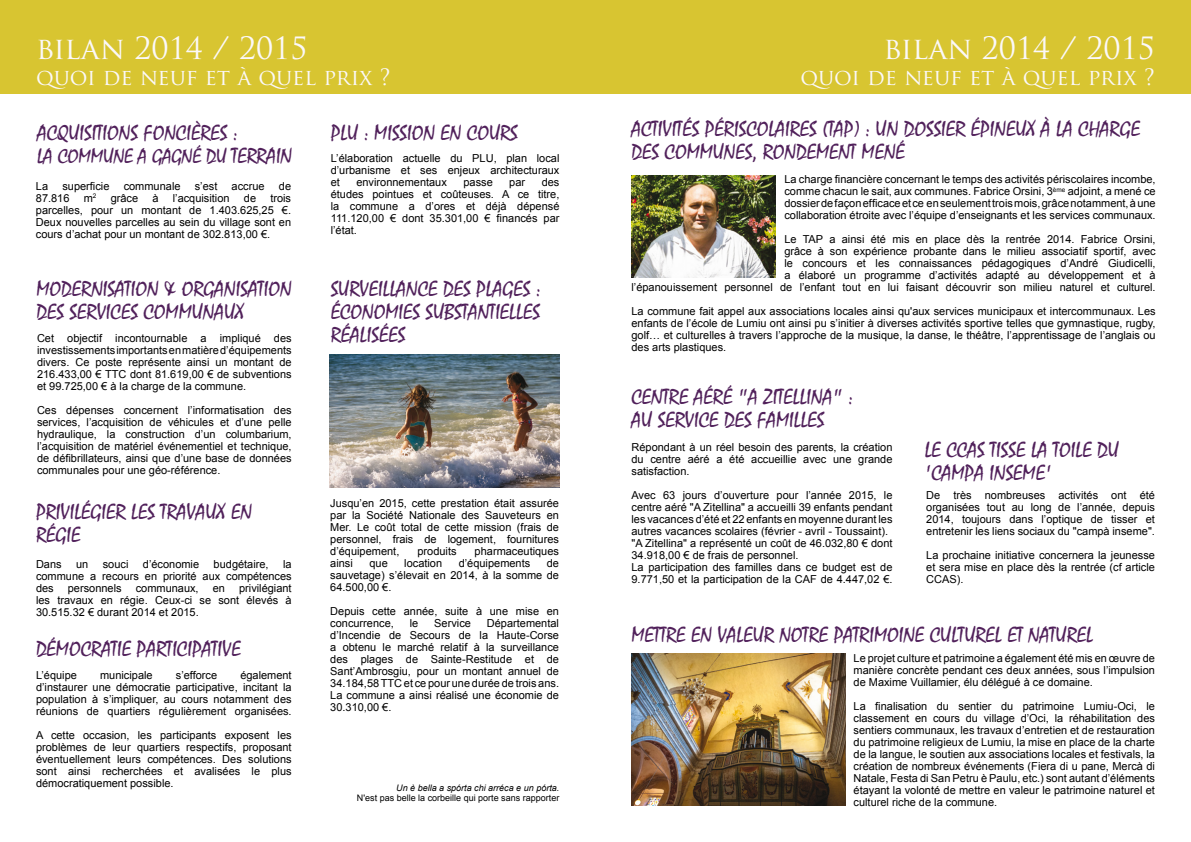
<style>
.page{position:relative;width:1191px;height:842px;background:#fff}
.page>*{position:absolute;margin:0;border:0;box-sizing:border-box;transform-origin:0 0}
.t1{font:30px "Trajan Pro";color:#fbf8f9}
.t2{font:22px/23px "Mistral";color:#51215b}
.t3{font:22px "Trajan Pro";color:#fbf8f9}
.t4{font:21px "Mistral";letter-spacing:-.01em;color:#51215b}
.t5{font:11px/12px "Arial";color:#000;text-align:justify}
.t6{font:9px "Arial";color:#000}
.t7{font:italic 9px "Arial";color:#000}
.s1{font-size:22px}
</style>
<div class="page">
<div style="left:0;top:0;width:595px;height:93px;background:#d8c531"></div>
<div style="left:595px;top:0;width:596px;height:93px;background:#d8c531"></div>
<img style="left:631px;top:176px;width:145px;height:101px">
<img style="left:631px;top:653px;width:214px;height:152px">
<img style="left:330px;top:355px;width:229px;height:132px">
<h1 class="t1" style="left:36px;top:29px;width:273px">BILAN 2014 / 2015</h1>
<h2 class="t3" style="left:36px;top:63px;width:356px">QUOI DE NEUF ET À QUEL PRIX ?</h2>
<h2 class="t2" style="left:37px;top:123px;width:202px">ACQUISITIONS FONCIÈRES :</h2>
<h3 class="t4" style="left:37px;top:145px;width:256px">LA COMMUNE A GAGNÉ DU <span class="s1">TERRAIN</span></h3>
<p class="t5" style="left:331px;top:153px;width:230px">L’élaboration actuelle du PLU, plan local d’urbanisme et ses enjeux architecturaux et</p>
<h2 class="t2" style="left:331px;top:123px;width:189px">PLU : MISSION EN COURS</h2>
<p class="t5" style="left:331px;top:177px;width:230px;text-indent:211px">des études pointues et coûteuses. A ce titre, la commune a d’ores et déjà dépensé 111.120,00 € dont 35.301,00 € financés par l’état.</p>
<p class="t5" style="left:356px;top:177px;width:92px">environnementaux</p>
<p class="t5" style="left:463px;top:177px;width:31px">passe</p>
<p class="t5" style="left:509px;top:177px;width:17px">par</p>
<p class="t5" style="left:36px;top:180px;width:14px">La</p>
<p class="t5" style="left:62px;top:180px;width:49px">superficie</p>
<p class="t5" style="left:124px;top:180px;width:58px">communale</p>
<p class="t5" style="left:195px;top:180px;width:24px">s’est</p>
<p class="t5" style="left:232px;top:180px;width:35px">accrue</p>
<p class="t5" style="left:279px;top:180px;width:14px">de</p>
<p class="t5" style="left:36px;top:192px;width:35px">87.816</p>
<p class="t5" style="left:84px;top:192px;width:14px">m<sup>2</sup></p>
<p class="t5" style="left:111px;top:192px;width:29px">grâce</p>
<p class="t5" style="left:152px;top:192px;width:8px">à</p>
<p class="t5" style="left:173px;top:192px;width:58px">l’acquisition</p>
<p class="t5" style="left:244px;top:192px;width:14px">de</p>
<p class="t5" style="left:36px;top:192px;width:257px;text-indent:234px">trois parcelles, pour un montant de 1.403.625,25 €.<br>Deux nouvelles parcelles au sein du village sont en cours d’achat pour un montant de 302.813,00 €.</p>
<h2 class="t2" style="left:37px;top:278px;width:257px">MODERNISATION &amp; ORGANISATION<br>DES SERVICES COMMUNAUX</h2>
<p class="t5" style="left:37px;top:332px;width:256px">Cet objectif incontournable a impliqué des investissements importants en matière d’équipements divers. Ce poste représente ainsi un montant de 216.433,00 € TTC dont 81.619,00 € de subventions et 99.725,00 € à la charge de la commune.</p>
<p class="t5" style="left:37px;top:404px;width:256px">Ces dépenses concernent l’informatisation des services, l’acquisition de véhicules et d’une pelle hydraulique, la construction d’un columbarium, l’acquisition de matériel événementiel et technique, de défibrillateurs, ainsi que d’une base de données communales pour une géo-référence.</p>
<h2 class="t2" style="left:36px;top:502px;width:217px">PRIVILÉGIER LES TRAVAUX EN<br>RÉGIE</h2>
<p class="t5" style="left:36px;top:558px;width:27px">Dans</p>
<p class="t5" style="left:76px;top:558px;width:14px">un</p>
<p class="t5" style="left:103px;top:558px;width:27px">souci</p>
<p class="t5" style="left:143px;top:558px;width:58px">d’économie</p>
<p class="t5" style="left:214px;top:558px;width:57px">budgétaire,</p>
<p class="t5" style="left:36px;top:558px;width:257px;text-indent:247px">la commune a recours en priorité aux compétences des</p>
<p class="t5" style="left:36px;top:582px;width:257px;text-indent:203px">privilégiant les travaux en régie. Ceux-ci se sont élevés à 30.515.32 € durant 2014 et 2015.</p>
<p class="t5" style="left:68px;top:582px;width:55px">personnels</p>
<p class="t5" style="left:136px;top:582px;width:64px">communaux,</p>
<p class="t5" style="left:213px;top:582px;width:14px">en</p>
<h2 class="t2" style="left:36px;top:639px;width:206px">DÉMOCRATIE PARTICIPATIVE</h2>
<p class="t5" style="left:36px;top:669px;width:42px">L’équipe</p>
<p class="t5" style="left:100px;top:669px;width:54px">municipale</p>
<p class="t5" style="left:176px;top:669px;width:43px">s’efforce</p>
<p class="t5" style="left:36px;top:669px;width:257px;text-indent:204px">également d’instaurer une démocratie participative, incitant la population à s’impliquer, au cours notamment des réunions de quartiers régulièrement organisées.</p>
<p class="t5" style="left:36px;top:729px;width:257px">A cette occasion, les participants exposent les problèmes de leur quartiers respectifs, proposant éventuellement leurs compétences. Des solutions sont ainsi recherchées et avalisées le plus démocratiquement possible.</p>
<h2 class="t2" style="left:331px;top:278px;width:211px;text-align:justify">SURVEILLANCE DES PLAGES :<br>ÉCONOMIES SUBSTANTIELLES RÉALISÉES</h2>
<p class="t5" style="left:330px;top:497px;width:230px">Jusqu’en 2015, cette prestation était assurée par la Société Nationale des Sauveteurs en Mer. Le coût total de cette mission (frais de personnel, frais de logement, fournitures d’équipement,</p>
<p class="t5" style="left:417px;top:545px;width:41px">produits</p>
<p class="t5" style="left:474px;top:545px;width:86px">pharmaceutiques</p>
<p class="t5" style="left:330px;top:557px;width:24px">ainsi</p>
<p class="t5" style="left:369px;top:557px;width:20px">que</p>
<p class="t5" style="left:404px;top:557px;width:39px">location</p>
<p class="t5" style="left:459px;top:557px;width:73px">d’équipements</p>
<p class="t5" style="left:330px;top:557px;width:230px;text-indent:216px">de sauvetage) s’élevait en 2014, à la somme de 64.500,00 €.</p>
<p class="t5" style="left:330px;top:605px;width:230px">Depuis cette année, suite à une mise en concurrence,</p>
<p class="t5" style="left:410px;top:617px;width:10px">le</p>
<p class="t5" style="left:434px;top:617px;width:38px">Service</p>
<p class="t5" style="left:330px;top:617px;width:230px;text-indent:157px">Départemental d’Incendie de Secours de la Haute-Corse a obtenu le marché relatif à la surveillance des plages de Sainte-Restitude et de Sant’Ambrosgiu, pour un montant annuel de 34.184,58 TTC et ce pour une durée de trois ans.<br>La commune a ainsi réalisé une économie de 30.310,00 €.</p>
<p class="t7" style="left:396px;top:782px;width:165px">Un è bella a spórta chi arréca e un pórta.</p>
<p class="t6" style="left:357px;top:792px;width:204px">N'est pas belle la corbeille qui porte sans rapporter</p>
<h1 class="t1" style="left:883px;top:29px;width:273px">BILAN 2014 / 2015</h1>
<h2 class="t3" style="left:800px;top:63px;width:356px">QUOI DE NEUF ET À QUEL PRIX ?</h2>
<h2 class="t2" style="left:631px;top:119px;width:510px">ACTIVITÉS PÉRISCOLAIRES (TAP) : UN DOSSIER ÉPINEUX À LA CHARGE<br>DES COMMUNES, RONDEMENT MENÉ</h2>
<p class="t5" style="left:784px;top:174px;width:373px">La charge financière concernant le temps des activités périscolaires incombe, comme chacun le sait, aux communes. Fabrice Orsini, 3<sup>ème</sup> adjoint, a mené ce dossier de façon efficace et ce en seulement trois mois, grâce notamment, à une collaboration étroite avec l’équipe d’enseignants et les services communaux.</p>
<p class="t5" style="left:631px;top:234px;width:526px;text-align:right">Le TAP a ainsi été mis en place dès la rentrée 2014. Fabrice Orsini,<br>grâce à son expérience probante dans le milieu associatif sportif, avec<br>le concours et les connaissances pédagogiques d’André Giudicelli,<br>a élaboré un programme d’activités adapté au développement et à<br>l’épanouissement personnel de l’enfant tout en lui faisant découvrir son milieu naturel et culturel.</p>
<p class="t5" style="left:631px;top:306px;width:526px">La commune fait appel aux associations locales ainsi qu'aux services municipaux et intercommunaux. Les enfants de l’école de Lumiu ont ainsi pu s’initier à diverses activités sportive telles que gymnastique, rugby, golf… et culturelles à travers l’approche de la musique, la danse, le théâtre, l’apprentissage de l’anglais ou des arts plastiques.</p>
<h2 class="t2" style="left:631px;top:386px;width:223px">CENTRE AÉRÉ "A ZITELLINA" :<br>AU SERVICE DES FAMILLES</h2>
<p class="t5" style="left:631px;top:441px;width:262px">Répondant à un réel besoin des parents, la création du centre aéré a été accueillie avec une grande satisfaction.</p>
<p class="t5" style="left:631px;top:489px;width:262px;text-align:left">Avec 63 jours d’ouverture pour l’année 2015, le centre aéré "A Zitellina" a accueilli 39 enfants pendant les vacances d’été et 22 enfants en moyenne durant les autres vacances scolaires (février - avril - Toussaint). "A Zitellina" a représenté un coût de 46.032,80 € dont 34.918,00 € de frais de personnel.<br>La participation des familles dans ce budget est de 9.771,50 et la participation de la CAF de 4.447,02 €.</p>
<h2 class="t2" style="left:924px;top:439px;width:196px">LE CCAS TISSE LA TOILE DU 'CAMPA INSEME'</h2>
<p class="t5" style="left:926px;top:489px;width:230px">De très nombreuses activités ont été organisées tout au long de l’année, depuis 2014, toujours dans l’optique de tisser et entretenir les liens sociaux du "campà inseme".</p>
<p class="t5" style="left:926px;top:549px;width:230px">La prochaine initiative concernera la jeunesse et sera mise en place dès la rentrée (cf article CCAS).</p>
<h2 class="t2" style="left:631px;top:624px;width:463px">METTRE EN VALEUR NOTRE PATRIMOINE CULTUREL ET NATUREL</h2>
<p class="t5" style="left:853px;top:652px;width:303px">Le projet culture et patrimoine a également été mis en œuvre de manière concrète pendant ces deux années, sous l’impulsion de Maxime Vuillamier, élu délégué à ce domaine.</p>
<p class="t5" style="left:853px;top:700px;width:303px">La finalisation du sentier du patrimoine Lumiu-Oci, le classement en cours du village d’Oci, la réhabilitation des sentiers communaux, les travaux d’entretien et de restauration du patrimoine religieux de Lumiu, la mise en place de la charte de la langue, le soutien aux associations locales et festivals, la création de nombreux événements (Fiera di u pane, Mercà di Natale, Festa di San Petru è Paulu, etc.) sont autant d’éléments étayant la volonté de mettre en valeur le patrimoine naturel et culturel riche de la commune.</p>
</div>
